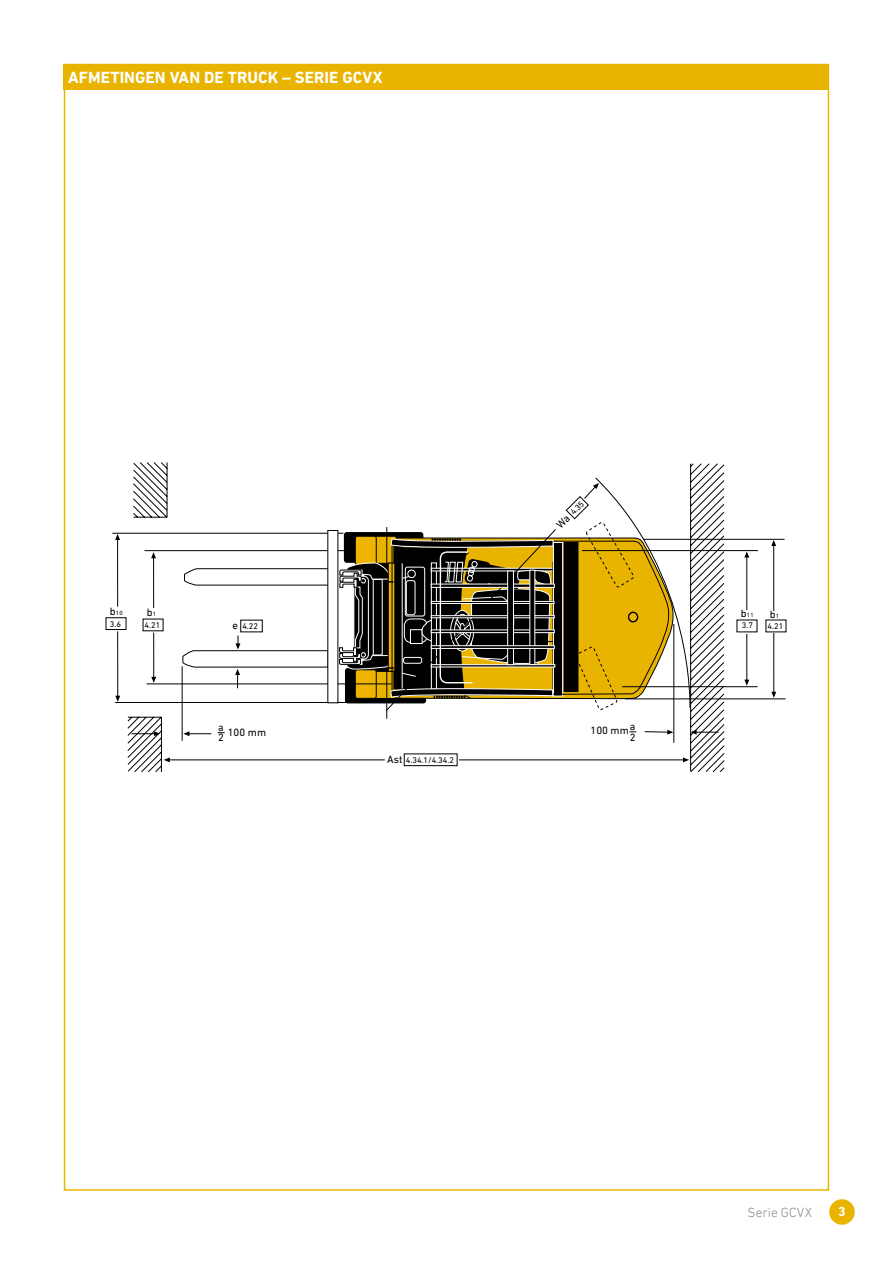
<style>
.page{position:relative;width:893px;height:1263px;background:#fff}
.page>*{position:absolute;margin:0;border:0;box-sizing:border-box;transform-origin:0 0}
.t1{font:700 16.5px "DIN Next LT Pro";letter-spacing:.005em;color:#fff}
.t2{font:300 13.5px "DIN Next LT Pro";letter-spacing:.005em;color:#878787}
.t3{font:700 13.5px "DIN Next LT Pro";color:#fff}
.t4{font:10.8px/10.8px "DIN Next LT Pro";color:#000}
.t5{font:8.4px "DIN Next LT Pro";color:#000}
.t6{font:6.15px "DIN Next LT Pro";color:#000}
.s1{font-size:10.8px}
.s2{font-size:6.15px}
</style>
<div class="page">
<div style="left:829px;top:1199px;width:26px;height:26px;background:#e9b400;border-radius:50%"></div>
<div style="left:64px;top:64px;width:765px;height:25px;background:#e9b400"></div>
<hr style="left:625px;top:698px;width:160px;height:1px;background:#000">
<hr style="left:643px;top:539px;width:142px;height:1px;background:#000">
<hr style="left:773px;top:546px;width:1px;height:146px;background:#000">
<svg style="left:771px;top:540px;width:5px;height:6px"></svg>
<svg style="left:771px;top:692px;width:5px;height:6px"></svg>
<hr style="left:746px;top:557px;width:1px;height:123px;background:#000">
<svg style="left:744px;top:551px;width:5px;height:7px"></svg>
<svg style="left:744px;top:680px;width:5px;height:6px"></svg>
<hr style="left:582px;top:550px;width:176px;height:1px;background:#000">
<hr style="left:622px;top:686px;width:135px;height:1px;background:#000">
<hr style="left:112px;top:533px;width:231px;height:1px;background:#000">
<hr style="left:169px;top:759px;width:514px;height:1px;background:#000">
<hr style="left:115px;top:702px;width:231px;height:1px;background:#000">
<hr style="left:117px;top:540px;width:1px;height:156px;background:#000">
<svg style="left:115px;top:534px;width:5px;height:6px"></svg>
<svg style="left:115px;top:696px;width:5px;height:6px"></svg>
<hr style="left:144px;top:550px;width:201px;height:1px;background:#000">
<hr style="left:147px;top:683px;width:244px;height:1px;background:#000">
<hr style="left:182px;top:666px;width:1px;height:75px;background:#000">
<svg style="left:183px;top:731px;width:28px;height:5px"></svg>
<svg style="left:127px;top:462px;width:43px;height:310px"></svg>
<svg style="left:184px;top:568px;width:143px;height:18px"></svg>
<svg style="left:182px;top:629px;width:145px;height:59px"></svg>
<div style="left:327px;top:530px;width:11px;height:173px;background:#fff"></div>
<svg style="left:141px;top:608px;width:24px;height:25px"></svg>
<div style="left:104px;top:607px;width:24px;height:24px;background:#fff"></div>
<div style="left:106px;top:618px;width:20px;height:12px;border:1px solid #000"></div>
<svg style="left:764px;top:611px;width:24px;height:22px"></svg>
<svg style="left:736px;top:610px;width:22px;height:24px"></svg>
<svg style="left:230px;top:617px;width:31px;height:18px"></svg>
<svg style="left:339px;top:463px;width:386px;height:310px"></svg>
<h1 class="t1" style="left:68px;top:67px;width:316px">AFMETINGEN VAN DE TRUCK – SERIE GCVX</h1>
<p class="t6" style="left:110px;top:609px;width:14px"><span class="s1">b</span>10</p>
<p class="t5" style="left:110px;top:619px;width:13px">3.6</p>
<p class="t4" style="left:147px;top:607px;width:11px">b<span class="s2">1</span></p>
<p class="t5" style="left:145px;top:620px;width:17px">4.21</p>
<p class="t5" style="left:233px;top:621px;width:27px"><span class="s1">e</span> 4.22</p>
<p class="t5" style="left:568px;top:510px;width:17px;rotate:-45deg">4.35</p>
<p class="t4" style="left:218px;top:721px;width:7px">a<br>2</p>
<p class="t4" style="left:590px;top:725px;width:46px">100 mma</p>
<p class="t4" style="left:228px;top:727px;width:40px">100 mm</p>
<p class="t4" style="left:630px;top:731px;width:7px">2</p>
<p class="t5" style="left:387px;top:755px;width:68px"><span class="s1">Ast</span> 4.34.1/4.34.2</p>
<p class="t6" style="left:741px;top:612px;width:14px"><span class="s1">b</span>11</p>
<p class="t5" style="left:742px;top:620px;width:13px">3.7</p>
<p class="t4" style="left:770px;top:609px;width:11px">b<span class="s2">1</span></p>
<p class="t5" style="left:767px;top:621px;width:17px">4.21</p>
<h2 class="t2" style="left:748px;top:1205px;width:66px">Serie GCVX</h2>
<h2 class="t3" style="left:838px;top:1204px;width:9px">3</h2>
</div>
